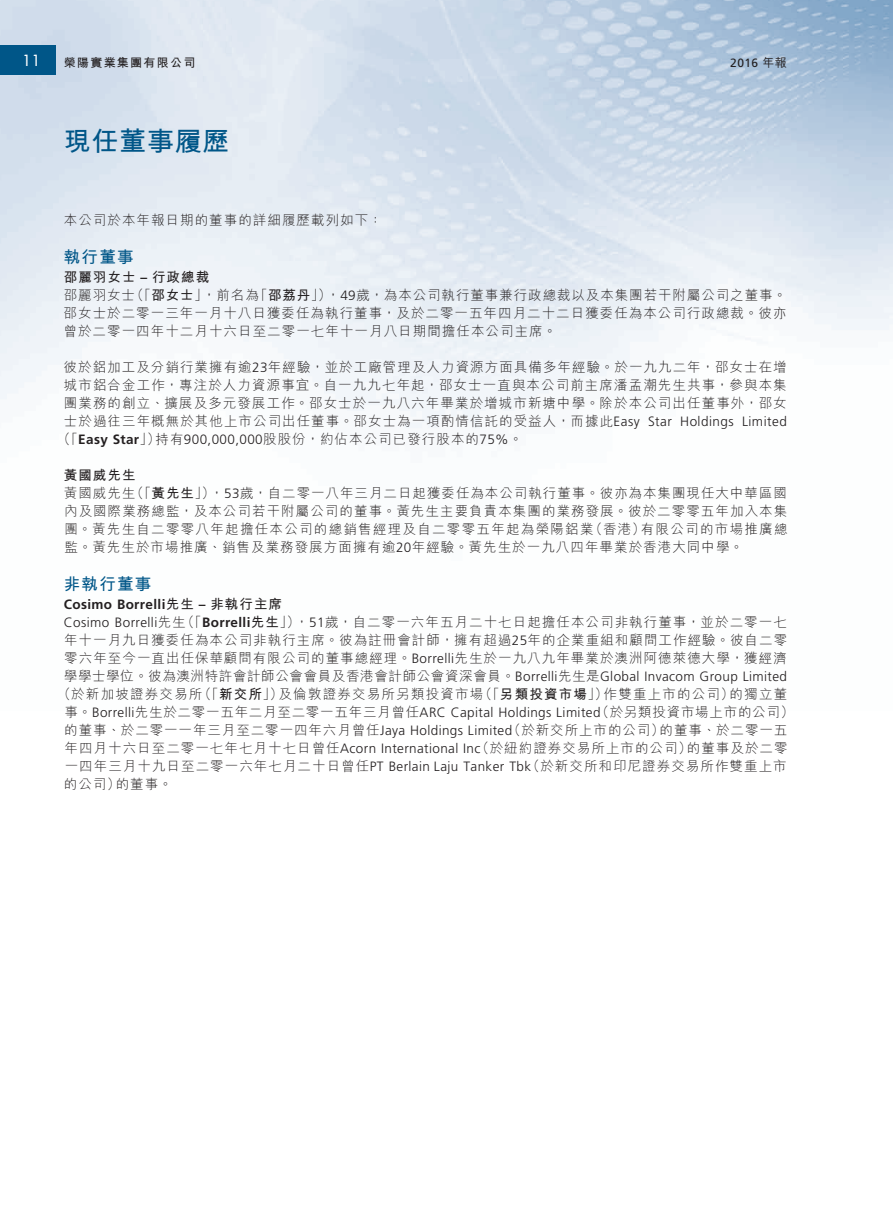
<style>
.page{position:relative;width:893px;height:1212px;background:#fff}
.page>*{position:absolute;margin:0;border:0;box-sizing:border-box;transform-origin:0 0}
.t1{font:700 27px "M Hei HK";letter-spacing:.03em;color:#005688}
.t2{font:700 16.5px "M Hei HK";letter-spacing:.08em;color:#005688}
.t3{font:500 15px "Futura Std";color:#fff}
.t4{font:300 13.5px/18px "M Hei HK";letter-spacing:.08em;color:#231f20}
.t5{font:300 13.5px "Frutiger LT Std";letter-spacing:.03em;color:#231f20}
.t6{font:700 13.5px "Frutiger LT Std";letter-spacing:.03em;color:#231f20}
.t7{font:700 13.5px "M Hei HK";letter-spacing:.08em;color:#231f20}
.t8{font:300 13.5px "M Hei HK";letter-spacing:.055em;color:#231f20}
.t9{font:700 12px "M Hei HK";letter-spacing:.11em;color:#231f20}
.t10{font:12px "Frutiger LT Std";color:#231f20}
.s1{font-family:"M Hei HK";font-weight:500}
.s2{font-family:"Frutiger LT Std"}
.s3{font-weight:700}
.s4{font-family:"M Hei HK";font-weight:300}
.s5{font-family:"M Hei HK"}
.s6{font-weight:300}
</style>
<div class="page">
<img style="left:0;top:0;width:893px;height:428px">
<div style="left:0;top:46px;width:55px;height:29px;background:#005688"></div>
<p class="t3" style="left:23px;top:51px;width:19px">11</p>
<p class="t9" style="left:64px;top:54px;width:133px">榮陽實業集團有限公司</p>
<h1 class="t1" style="left:64px;top:121px;width:167px">現任董事履歷</h1>
<p class="t10" style="left:730px;top:56px;width:58px">2016 <span class="s1">年報</span></p>
<p class="t4" style="left:64px;top:210px;width:320px">本公司於本年報日期的董事的詳細履歷載列如下：</p>
<p class="t2" style="left:64px;top:245px;width:71px">執行董事</p>
<p class="t7" style="left:64px;top:267px;width:147px">邵麗羽女士 <span class="s2">–</span> 行政總裁</p>
<p class="t4" style="left:326px;top:285px;width:461px">，<span class="s2">49</span>歲，為本公司執行董事兼行政總裁以及本集團若干附屬公司之董事。</p>
<p class="t4" style="left:130px;top:285px;width:79px">（「<span class="s3">邵女士</span>」</p>
<p class="t4" style="left:254px;top:285px;width:79px">「<span class="s3">邵荔丹</span>」）</p>
<p class="t4" style="left:63px;top:285px;width:724px">邵麗羽女士<br>邵女士於二零一三年一月十八日獲委任為執行董事，及於二零一五年四月二十二日獲委任為本公司行政總裁。彼亦曾於二零一四年十二月十六日至二零一七年十一月八日期間擔任本公司主席。</p>
<p class="t4" style="left:64px;top:357px;width:725px;text-align:justify">彼於鋁加工及分銷行業擁有逾<span class="s2">23</span>年經驗，並於工廠管理及人力資源方面具備多年經驗。於一九九二年，邵女士在增城市鋁合金工作，專注於人力資源事宜。自一九九七年起，邵女士一直與本公司前主席潘孟潮先生共事，參與本集團業務的創立、擴展及多元發展工作。邵女士於一九八六年畢業於增城市新塘中學。除於本公司出任董事外，邵女</p>
<p class="t5" style="left:742px;top:413px;width:46px">Limited</p>
<p class="t4" style="left:203px;top:285px;width:58px">，前名為</p>
<p class="t4" style="left:156px;top:411px;width:486px;text-indent:-92px">士於過往三年概無於其他上市公司出任董事。邵女士為一項酌情信託的受益人，而據此<span class="s2">Easy</span>持有<span class="s2">900,000,000</span>股股份，約佔本公司已發行股本的<span class="s2">75%</span>。</p>
<p class="t5" style="left:680px;top:413px;width:55px">Holdings</p>
<p class="t5" style="left:648px;top:413px;width:25px">Star</p>
<p class="t6" style="left:57px;top:431px;width:104px"><span class="s4">（「</span>Easy Star<span class="s4">」）</span></p>
<p class="t7" style="left:64px;top:465px;width:73px">黃國威先生</p>
<p class="t4" style="left:131px;top:483px;width:86px">（「<span class="s3">黃先生</span>」）</p>
<p class="t4" style="left:210px;top:483px;width:578px">，<span class="s2">53</span>歲，自二零一八年三月二日起獲委任為本公司執行董事。彼亦為本集團現任大中華區國</p>
<p class="t4" style="left:64px;top:483px;width:73px">黃國威先生</p>
<p class="t4" style="left:64px;top:501px;width:725px">內及國際業務總監，及本公司若干附屬公司的董事。黃先生主要負責本集團的業務發展。彼於二零零五年加入本集</p>
<p class="t4" style="left:641px;top:519px;width:148px">有限公司的市場推廣總</p>
<p class="t4" style="left:589px;top:519px;width:58px">（香港）</p>
<p class="t4" style="left:64px;top:519px;width:680px">團。黃先生自二零零八年起擔任本公司的總銷售經理及自二零零五年起為榮陽鋁業<br>監。黃先生於市場推廣、銷售及業務發展方面擁有逾<span class="s2">20</span>年經驗。黃先生於一九八四年畢業於香港大同中學。</p>
<p class="t2" style="left:64px;top:572px;width:89px">非執行董事</p>
<p class="t6" style="left:64px;top:596px;width:220px">Cosimo Borrelli<span class="s5">先生</span> – <span class="s5">非執行主席</span></p>
<p class="t4" style="left:295px;top:612px;width:493px">，<span class="s2">51</span>歲，自二零一六年五月二十七日起擔任本公司非執行董事，並於二零一七</p>
<p class="t6" style="left:181px;top:614px;width:120px"><span class="s4">（「</span>Borrelli<span class="s5">先生</span><span class="s4">」）</span></p>
<p class="t5" style="left:64px;top:614px;width:123px">Cosimo Borrelli<span class="s5">先生</span></p>
<p class="t4" style="left:64px;top:630px;width:725px;text-align:right">年十一月九日獲委任為本公司非執行主席。彼為註冊會計師，擁有超過<span class="s2">25</span>年的企業重組和顧問工作經驗。彼自二零零六年至今一直出任保華顧問有限公司的董事總經理。<span class="s2">Borrelli</span>先生於一九八九年畢業於澳洲阿德萊德大學，獲經濟學學士學位。彼為澳洲特許會計師公會會員及香港會計師公會資深會員。<span class="s2">Borrelli</span>先生是<span class="s2">Global Invacom Group Limited</span>的獨立董</p>
<p class="t4" style="left:57px;top:684px;width:147px">（於新加坡證券交易所</p>
<p class="t4" style="left:198px;top:684px;width:86px">（「<span class="s3">新交所</span>」）</p>
<p class="t4" style="left:279px;top:684px;width:206px">及倫敦證券交易所另類投資市場</p>
<p class="t7" style="left:479px;top:684px;width:131px"><span class="s6">（「</span>另類投資市場<span class="s6">」）</span></p>
<p class="t4" style="left:604px;top:684px;width:132px">作雙重上市的公司）</p>
<p class="t8" style="left:596px;top:702px;width:200px">（於另類投資市場上市的公司(</p>
<p class="t5" style="left:64px;top:704px;width:538px"><span class="s5">事。</span>Borrelli<span class="s5">先生於二零一五年二月至二零一五年三月曾任</span>ARC Capital Holdings Limited</p>
<p class="t4" style="left:508px;top:720px;width:158px">（於新交所上市的公司）</p>
<p class="t4" style="left:64px;top:720px;width:449px">的董事、於二零一一年三月至二零一四年六月曾任<span class="s2">Jaya Holdings Limited</span></p>
<p class="t4" style="left:660px;top:720px;width:129px">的董事、於二零一五</p>
<p class="t4" style="left:476px;top:738px;width:217px">（於紐約證券交易所上市的公司）</p>
<p class="t5" style="left:65px;top:740px;width:417px"><span class="s5">年四月十六日至二零一七年七月十七日曾任</span>Acorn International Inc</p>
<p class="t4" style="left:687px;top:738px;width:102px">的董事及於二零</p>
<p class="t4" style="left:526px;top:756px;width:262px">（於新交所和印尼證券交易所作雙重上市</p>
<p class="t5" style="left:65px;top:758px;width:468px"><span class="s5">一四年三月十九日至二零一六年七月二十日曾任</span>PT Berlain Laju Tanker Tbk</p>
<p class="t4" style="left:116px;top:774px;width:58px">的董事。</p>
<p class="t4" style="left:64px;top:774px;width:58px">的公司）</p>
</div>
